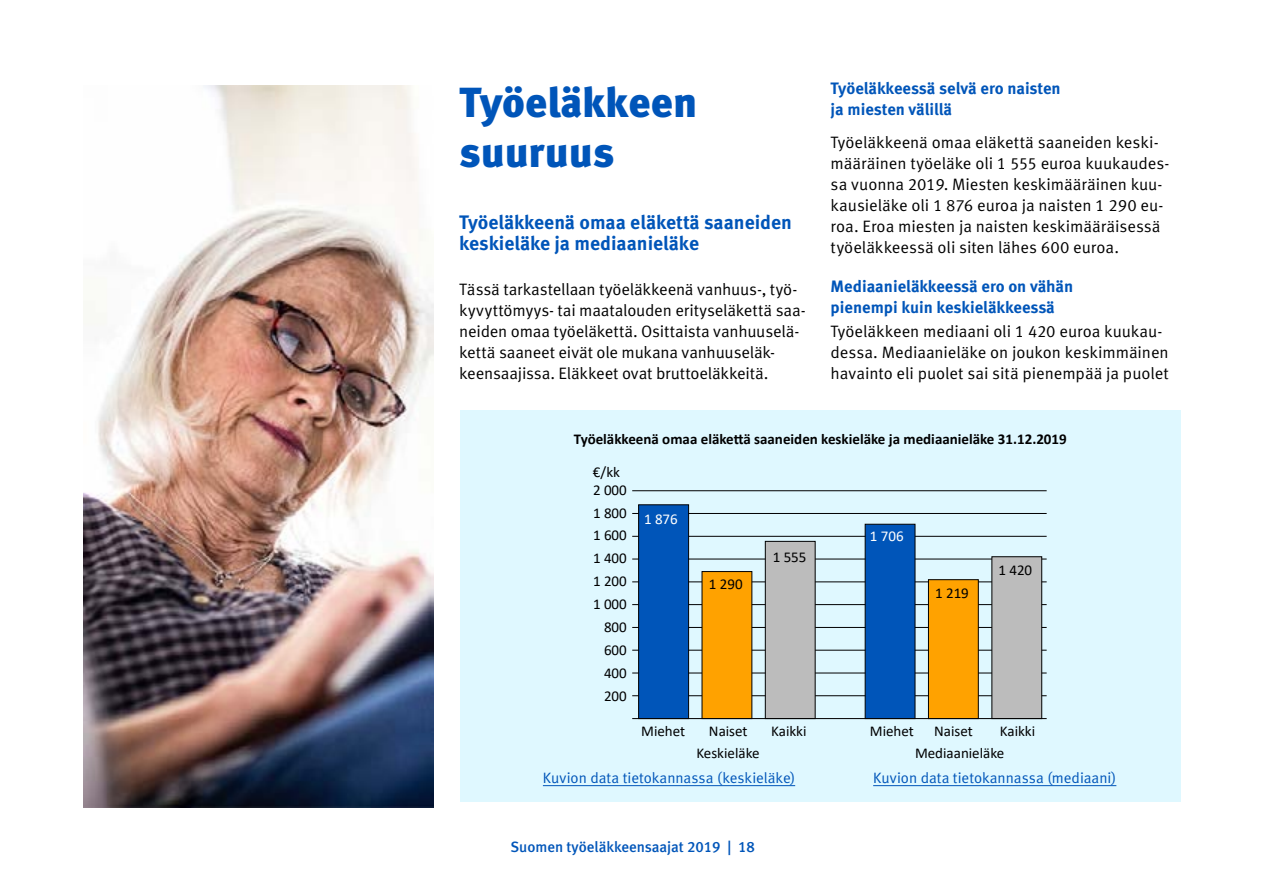
<style>
.page{position:relative;width:1263px;height:893px;background:#fff}
.page>*{position:absolute;margin:0;border:0;box-sizing:border-box;transform-origin:0 0}
._1_Otsikko{font:900 42px "Meta Pro";letter-spacing:-.005em;color:#0055b9}
._2__otsikko{font:700 19.5px/21px "Meta Pro";color:#0055b9}
.Leipä{font:16.5px/21px "Meta Pro Norm";letter-spacing:-.005em;color:#000}
._3__otsikko{font:700 16.5px "Meta Pro";letter-spacing:-.005em;color:#0055b9}
.t1{font:15px/23px "Calibri";color:#000;text-align:right}
.Graafiotsikko{font:700 15px "Calibri";color:#000}
.Linkkiteksti{font:15px "Meta Normal LF";color:#0055b9}
.t2{font:15px "Meta Medium LF";color:#0055b9}
.t3{font:15px "Calibri";color:#fff}
</style>
<div class="page">
<img style="left:84px;top:85px;width:350px;height:723px">
<div style="left:460px;top:410px;width:720px;height:391px;background:#dff8ff"></div>
<hr style="left:632px;top:695px;width:415px;height:1px;background:#000">
<hr style="left:632px;top:673px;width:415px;height:1px;background:#000">
<hr style="left:632px;top:650px;width:415px;height:1px;background:#000">
<hr style="left:632px;top:627px;width:415px;height:1px;background:#000">
<hr style="left:632px;top:604px;width:415px;height:1px;background:#000">
<hr style="left:632px;top:581px;width:415px;height:1px;background:#000">
<hr style="left:632px;top:559px;width:415px;height:1px;background:#000">
<hr style="left:632px;top:536px;width:415px;height:1px;background:#000">
<hr style="left:632px;top:513px;width:415px;height:1px;background:#000">
<hr style="left:632px;top:490px;width:415px;height:1px;background:#000">
<svg style="left:638px;top:504px;width:278px;height:214px"></svg>
<svg style="left:701px;top:571px;width:63px;height:147px"></svg>
<svg style="left:764px;top:541px;width:278px;height:177px"></svg>
<hr style="left:632px;top:718px;width:415px;height:1px;background:#000">
<hr style="left:543px;top:785px;width:252px;height:1px;background:#0055b9">
<hr style="left:873px;top:785px;width:243px;height:1px;background:#0055b9">
<h1 class="_1_Otsikko" style="left:459px;top:69px;width:240px">Työeläkkeen</h1>
<h1 class="_1_Otsikko" style="left:459px;top:119px;width:157px">suuruus</h1>
<h2 class="_2__otsikko" style="left:459px;top:211px;width:334px">Työeläkkeenä omaa eläkettä saaneiden keskieläke ja mediaanieläke</h2>
<p class="Leipä" style="left:459px;top:278px;width:348px">Tässä tarkastellaan työeläkkeenä vanhuus-, työ&shy;kyvyttömyys- tai maatalouden erityseläkettä saa&shy;neiden omaa työeläkettä. Osittaista vanhuuselä&shy;kettä saaneet eivät ole mukana vanhuuseläk&shy;keensaajissa. Eläkkeet ovat bruttoeläkkeitä.</p>
<h2 class="_3__otsikko" style="left:831px;top:76px;width:232px">Työeläkkeessä selvä ero naisten</h2>
<h2 class="_3__otsikko" style="left:831px;top:97px;width:123px">ja miesten välillä</h2>
<p class="Leipä" style="left:831px;top:131px;width:340px">Työeläkkeenä omaa eläkettä saaneiden keski&shy;määräinen työeläke oli 1 555 euroa kuukaudes&shy;sa vuonna 2019. Miesten keskimääräinen kuu&shy;kausieläke oli 1 876 euroa ja naisten 1 290 eu&shy;roa. Eroa miesten ja naisten keskimääräisessä työeläkkeessä oli siten lähes 600 euroa.</p>
<h2 class="_3__otsikko" style="left:831px;top:273px;width:244px">Mediaanieläkkeessä ero on vähän</h2>
<h2 class="_3__otsikko" style="left:831px;top:294px;width:226px">pienempi kuin keskieläkkeessä</h2>
<p class="Leipä" style="left:831px;top:320px;width:340px">Työeläkkeen mediaani oli 1 420 euroa kuukau&shy;dessa. Mediaanieläke on joukon keskimmäinen havainto eli puolet sai sitä pienempää ja puolet</p>
<p class="Graafiotsikko" style="left:574px;top:429px;width:494px">Työeläkkeenä omaa eläkettä saaneiden keskieläke ja mediaanieläke 31.12.2019</p>
<p class="t1" style="left:593px;top:460px;width:29px">€/kk</p>
<p class="t1" style="left:593px;top:478px;width:35px">2 000<br>1 800<br>1 600<br>1 400<br>1 200<br>1 000<br>800<br>600<br>400<br>200</p>
<p class="t3" style="left:644px;top:509px;width:35px">1 876</p>
<p class="t1" style="left:709px;top:572px;width:35px">1 290</p>
<p class="t1" style="left:773px;top:545px;width:35px">1 555</p>
<p class="t3" style="left:870px;top:526px;width:35px">1 706</p>
<p class="t1" style="left:935px;top:581px;width:35px">1 219</p>
<p class="t1" style="left:998px;top:558px;width:35px">1 420</p>
<p class="t1" style="left:641px;top:719px;width:46px">Miehet</p>
<p class="t1" style="left:709px;top:719px;width:40px">Naiset</p>
<p class="t1" style="left:771px;top:719px;width:37px">Kaikki</p>
<p class="t1" style="left:870px;top:719px;width:46px">Miehet</p>
<p class="t1" style="left:934px;top:719px;width:40px">Naiset</p>
<p class="t1" style="left:915px;top:719px;width:122px;line-height:21.9px;text-align:left;text-indent:85px">Kaikki<br>Mediaanieläke</p>
<p class="t1" style="left:696px;top:741px;width:65px">Keskieläke</p>
<p class="Linkkiteksti" style="left:543px;top:769px;width:254px">Kuvion data tietokannassa (keskieläke)</p>
<p class="Linkkiteksti" style="left:873px;top:769px;width:245px">Kuvion data tietokannassa (mediaani)</p>
<p class="t2" style="left:510px;top:838px;width:246px">Suomen työeläkkeensaajat 2019 | 18</p>
</div>
